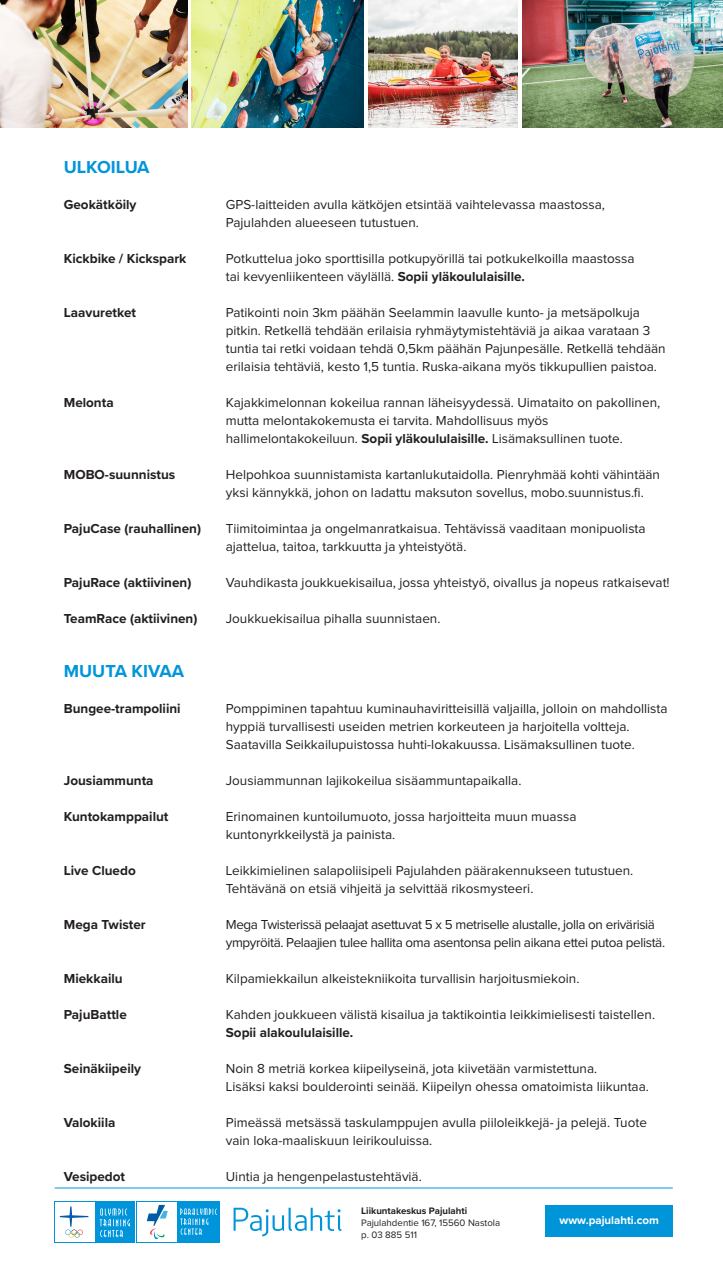
<style>
.page{position:relative;width:723px;height:1263px;background:#fff}
.page>*{position:absolute;margin:0;border:0;box-sizing:border-box;transform-origin:0 0}
.Väliotsikko{font:700 18px "Proxima Nova";color:#0095d9}
.Väliotsikko-2{font:13.5px/18px "Proxima Nova";color:#231f20}
.Väliotsikko-3{font:700 13.5px "Proxima Nova";color:#231f20}
.Väliotsikko-4{font:13.5px/18px "Proxima Nova";letter-spacing:-.03em;color:#231f20}
.Leipäteksti_englanti_9_5_pt{font:700 11.55px "Proxima Nova";color:#fff}
.Osoitetiedot_8_pt{font:9.75px "Proxima Nova";color:#231f20}
.Osoitetiedot_8_pt-2{font:700 9.75px "Proxima Nova";color:#231f20}
.s1{font-weight:700}
</style>
<div class="page">
<div style="left:546px;top:1206px;width:127px;height:31px;background:#0095d9"></div>
<hr style="left:55px;top:1187px;width:618px;height:1px;background:#0095d9">
<svg style="left:234px;top:1208px;width:107px;height:28px"></svg>
<div style="left:137px;top:1201px;width:83px;height:42px;background:#0095da"></div>
<svg style="left:180px;top:1208px;width:37px;height:27px"></svg>
<div style="left:137px;top:1202px;width:40px;height:40px;background:#fff"></div>
<svg style="left:147px;top:1205px;width:21px;height:34px"></svg>
<div style="left:55px;top:1201px;width:80px;height:42px;background:#0095da"></div>
<svg style="left:100px;top:1208px;width:30px;height:29px"></svg>
<div style="left:56px;top:1202px;width:39px;height:40px;background:#fff"></div>
<svg style="left:60px;top:1206px;width:28px;height:32px"></svg>
<img style="left:0;top:0;width:187px;height:127px">
<img style="left:522px;top:0;width:201px;height:128px">
<img style="left:192px;top:0;width:171px;height:128px">
<img style="left:368px;top:0;width:149px;height:128px">
<p class="Väliotsikko" style="left:64px;top:153px;width:87px">ULKOILUA</p>
<p class="Väliotsikko-3" style="left:64px;top:194px;width:74px">Geokätköily</p>
<p class="Väliotsikko-2" style="left:226px;top:196px;width:381px">GPS-laitteiden avulla kätköjen etsintää vaihtelevassa maastossa,</p>
<p class="Väliotsikko-2" style="left:226px;top:214px;width:195px">Pajulahden alueeseen tutustuen.</p>
<p class="Väliotsikko-3" style="left:64px;top:248px;width:124px">Kickbike / Kickspark</p>
<p class="Väliotsikko-2" style="left:226px;top:250px;width:410px">Potkuttelua joko sporttisilla potkupyörillä tai potkukelkoilla maastossa tai kevyenliikenteen väylällä. <span class="s1">Sopii yläkoululaisille.</span></p>
<p class="Väliotsikko-3" style="left:64px;top:302px;width:74px">Laavuretket</p>
<p class="Väliotsikko-2" style="left:226px;top:304px;width:416px">Patikointi noin 3km päähän Seelammin laavulle kunto- ja metsäpolkuja</p>
<p class="Väliotsikko-2" style="left:226px;top:322px;width:441px">pitkin. Retkellä tehdään erilaisia ryhmäytymistehtäviä ja aikaa varataan 3 tuntia tai retki voidaan tehdä 0,5km päähän Pajunpesälle. Retkellä tehdään erilaisia tehtäviä, kesto 1,5 tuntia. Ruska-aikana myös tikkupullien paistoa.</p>
<p class="Väliotsikko-3" style="left:64px;top:392px;width:51px">Melonta</p>
<p class="Väliotsikko-2" style="left:226px;top:394px;width:436px">Kajakkimelonnan kokeilua rannan läheisyydessä. Uimataito on pakollinen,</p>
<p class="Väliotsikko-2" style="left:226px;top:412px;width:324px">mutta melontakokemusta ei tarvita. Mahdollisuus myös</p>
<p class="Väliotsikko-2" style="left:226px;top:430px;width:398px">hallimelontakokeiluun. <span class="s1">Sopii yläkoululaisille.</span> Lisämaksullinen tuote.</p>
<p class="Väliotsikko-3" style="left:64px;top:464px;width:113px">MOBO-suunnistus</p>
<p class="Väliotsikko-2" style="left:226px;top:466px;width:436px">Helpohkoa suunnistamista kartanlukutaidolla. Pienryhmää kohti vähintään</p>
<p class="Väliotsikko-2" style="left:226px;top:484px;width:419px">yksi kännykkä, johon on ladattu maksuton sovellus, mobo.suunnistus.fi.</p>
<p class="Väliotsikko-3" style="left:64px;top:518px;width:139px">PajuCase (rauhallinen)</p>
<p class="Väliotsikko-2" style="left:226px;top:520px;width:421px">Tiimitoimintaa ja ongelmanratkaisua. Tehtävissä vaaditaan monipuolista</p>
<p class="Väliotsikko-2" style="left:226px;top:538px;width:242px">ajattelua, taitoa, tarkkuutta ja yhteistyötä.</p>
<p class="Väliotsikko-3" style="left:64px;top:572px;width:129px">PajuRace (aktiivinen)</p>
<p class="Väliotsikko-2" style="left:226px;top:574px;width:445px">Vauhdikasta joukkuekisailua, jossa yhteistyö, oivallus ja nopeus ratkaisevat!</p>
<p class="Väliotsikko-3" style="left:64px;top:608px;width:135px">TeamRace (aktiivinen)</p>
<p class="Väliotsikko-2" style="left:226px;top:610px;width:216px">Joukkuekisailua pihalla suunnistaen.</p>
<p class="Väliotsikko" style="left:64px;top:657px;width:122px">MUUTA KIVAA</p>
<p class="Väliotsikko-3" style="left:64px;top:698px;width:118px">Bungee-trampoliini</p>
<p class="Väliotsikko-2" style="left:226px;top:700px;width:443px">Pomppiminen tapahtuu kuminauhaviritteisillä valjailla, jolloin on mahdollista</p>
<p class="Väliotsikko-2" style="left:226px;top:718px;width:410px">hyppiä turvallisesti useiden metrien korkeuteen ja harjoitella voltteja.<br>Saatavilla Seikkailupuistossa huhti-lokakuussa. Lisämaksullinen tuote.</p>
<p class="Väliotsikko-3" style="left:64px;top:770px;width:91px">Jousiammunta</p>
<p class="Väliotsikko-2" style="left:226px;top:772px;width:297px">Jousiammunnan lajikokeilua sisäammuntapaikalla.</p>
<p class="Väliotsikko-3" style="left:64px;top:806px;width:106px">Kuntokamppailut</p>
<p class="Väliotsikko-2" style="left:226px;top:808px;width:352px">Erinomainen kuntoilumuoto, jossa harjoitteita muun muassa</p>
<p class="Väliotsikko-2" style="left:226px;top:826px;width:171px">kuntonyrkkeilystä ja painista.</p>
<p class="Väliotsikko-3" style="left:64px;top:860px;width:73px">Live Cluedo</p>
<p class="Väliotsikko-2" style="left:226px;top:862px;width:409px">Leikkimielinen salapoliisipeli Pajulahden päärakennukseen tutustuen.</p>
<p class="Väliotsikko-2" style="left:226px;top:880px;width:309px">Tehtävänä on etsiä vihjeitä ja selvittää rikosmysteeri.</p>
<p class="Väliotsikko-3" style="left:64px;top:914px;width:83px">Mega Twister</p>
<p class="Väliotsikko-4" style="left:226px;top:916px;width:441px">Mega Twisterissä pelaajat asettuvat 5 x 5 metriselle alustalle, jolla on erivärisiä ympyröitä. Pelaajien tulee hallita oma asentonsa pelin aikana ettei putoa pelistä.</p>
<p class="Väliotsikko-3" style="left:64px;top:968px;width:60px">Miekkailu</p>
<p class="Väliotsikko-2" style="left:226px;top:970px;width:355px">Kilpamiekkailun alkeistekniikoita turvallisin harjoitusmiekoin.</p>
<p class="Väliotsikko-3" style="left:64px;top:1004px;width:65px">PajuBattle</p>
<p class="Väliotsikko-2" style="left:226px;top:1006px;width:431px">Kahden joukkueen välistä kisailua ja taktikointia leikkimielisesti taistellen.<br><span class="s1">Sopii alakoululaisille.</span></p>
<p class="Väliotsikko-3" style="left:64px;top:1058px;width:79px">Seinäkiipeily</p>
<p class="Väliotsikko-2" style="left:226px;top:1060px;width:373px">Noin 8 metriä korkea kiipeilyseinä, jota kiivetään varmistettuna.</p>
<p class="Väliotsikko-2" style="left:226px;top:1078px;width:425px">Lisäksi kaksi boulderointi seinää. Kiipeilyn ohessa omatoimista liikuntaa.</p>
<p class="Väliotsikko-3" style="left:64px;top:1112px;width:53px">Valokiila</p>
<p class="Väliotsikko-2" style="left:226px;top:1114px;width:423px">Pimeässä metsässä taskulamppujen avulla piiloleikkejä- ja pelejä. Tuote vain loka-maaliskuun leirikouluissa.</p>
<p class="Väliotsikko-3" style="left:64px;top:1166px;width:63px">Vesipedot</p>
<p class="Väliotsikko-2" style="left:226px;top:1168px;width:198px">Uintia ja hengenpelastustehtäviä.</p>
<p class="Osoitetiedot_8_pt-2" style="left:361px;top:1203px;width:107px">Liikuntakeskus Pajulahti</p>
<p class="Osoitetiedot_8_pt" style="left:361px;top:1218px;width:140px">Pajulahdentie 167, 15560 Nastola</p>
<p class="Osoitetiedot_8_pt" style="left:361px;top:1230px;width:57px">p. 03 885 511</p>
<p class="Leipäteksti_englanti_9_5_pt" style="left:560px;top:1211px;width:101px">www.pajulahti.com</p>
</div>
